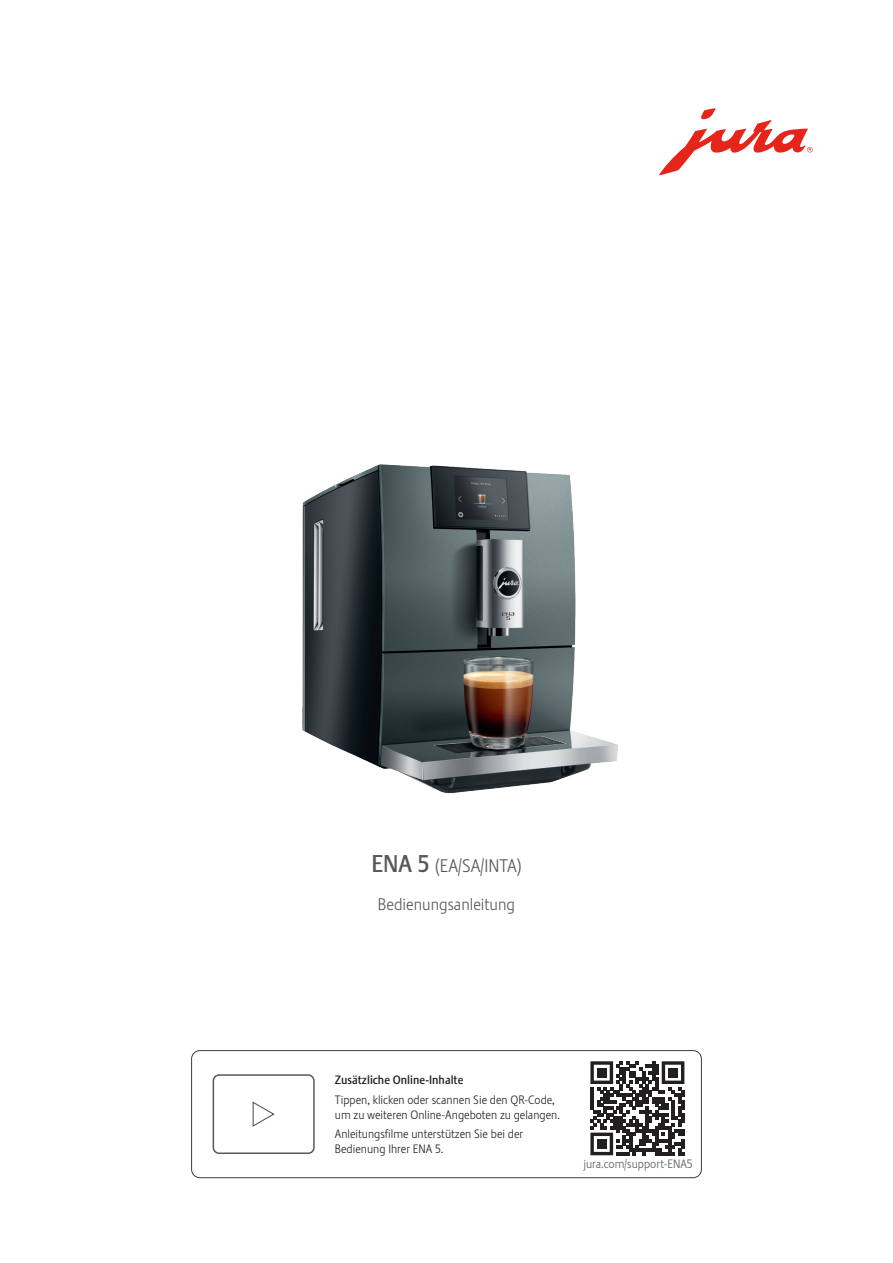
<style>
.page{position:relative;width:893px;height:1263px;background:#fff}
.page>*{position:absolute;margin:0;border:0;box-sizing:border-box;transform-origin:0 0}
.Geraetetyp{font:18px "Stalemate Pro 2 J Light";color:#57585a}
.Beda-Titelseite{font:16.5px "Stalemate Pro 2 J Light";color:#57585a}
.t1{font:12px/19.2px "Stalemate Pro 2 J Light";color:#231f20}
.t2{font:12px "Stalemate Pro 2 J Light";color:#57585a}
.s1{font-family:"Stalemate Pro 2 J Medium";font-size:24px}
.s2{font-family:"Stalemate Pro 2 J Medium"}
</style>
<div class="page">
<svg style="left:659px;top:108px;width:154px;height:67px"></svg>
<svg style="left:192px;top:1051px;width:509px;height:127px"></svg>
<svg style="left:590px;top:1061px;width:94px;height:94px"></svg>
<div style="left:597px;top:1068px;width:10px;height:9px;background:#231f20"></div>
<div style="left:668px;top:1068px;width:10px;height:9px;background:#231f20"></div>
<div style="left:597px;top:1139px;width:10px;height:10px;background:#231f20"></div>
<div style="left:191px;top:1050px;width:511px;height:128px;border:1px solid #3e3e3f;border-radius:8px"></div>
<img style="left:302px;top:464px;width:316px;height:330px">
<p class="Geraetetyp" style="left:371px;top:855px;width:152px"><span class="s1">ENA 5</span> (EA/SA/INTA)</p>
<p class="Beda-Titelseite" style="left:378px;top:894px;width:139px">Bedienungsanleitung</p>
<p class="t1" style="left:335px;top:1071px;width:221px"><span class="s2">Zusätzliche Online-Inhalte<br></span>Tippen, klicken oder scannen Sie den QR-Code,</p>
<p class="t1" style="left:335px;top:1105px;width:227px">um zu weiteren Online-Angeboten zu gelangen.<br>Anleitungsfilme unterstützen Sie bei der</p>
<p class="t1" style="left:335px;top:1139px;width:110px">Bedienung Ihrer ENA 5.</p>
<p class="t2" style="left:583px;top:1157px;width:111px">jura.com/support-ENA5</p>
</div>
